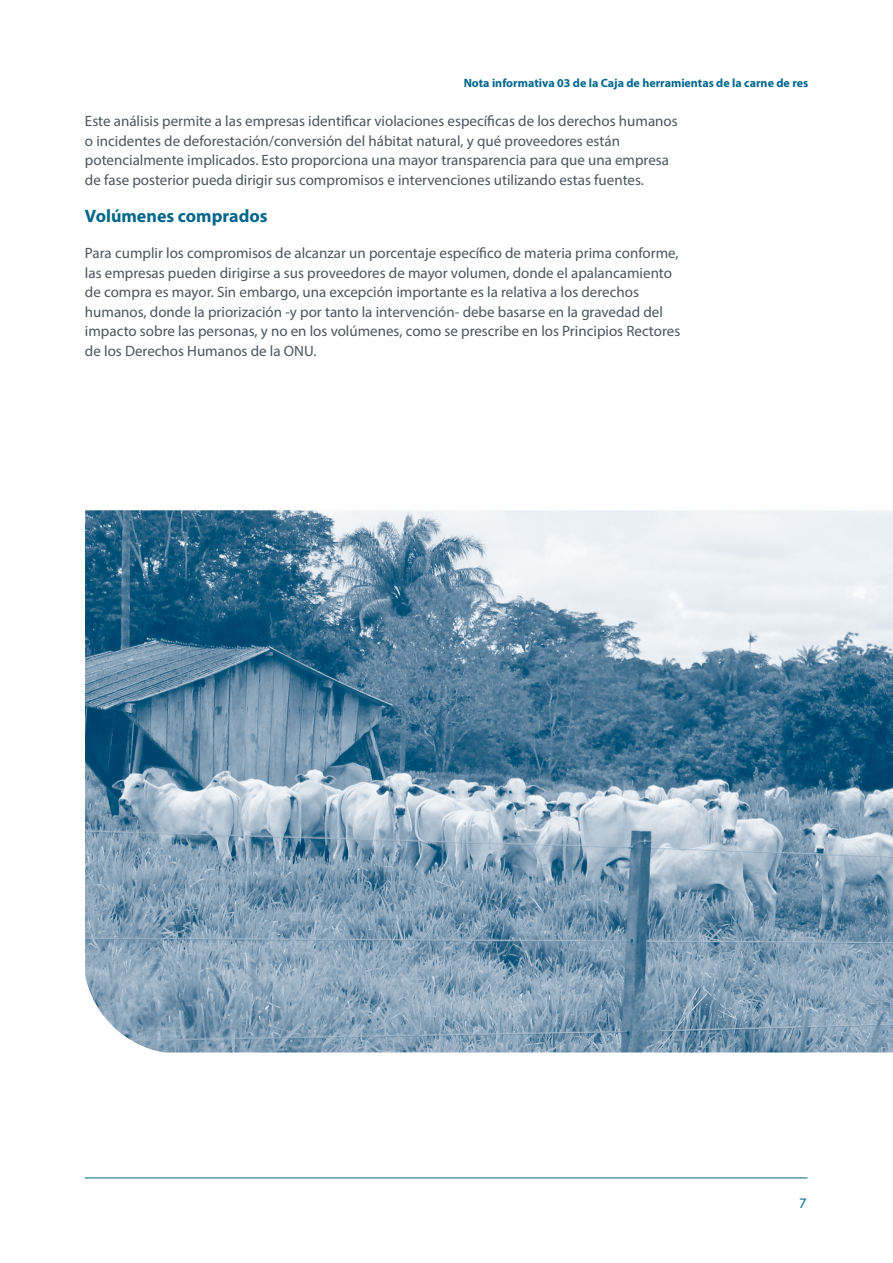
<style>
.page{position:relative;width:893px;height:1263px;background:#fff}
.page>*{position:absolute;margin:0;border:0;box-sizing:border-box;transform-origin:0 0}
.t1{font:700 18px "Myriad Pro";color:#02678b}
.t2{font:15px/19.5px "Myriad Pro";color:#4b555e}
.t3{font:13.5px "Europa";color:#02678b}
.t4{font:700 12px "Myriad Pro";color:#02678b}
</style>
<div class="page">
<hr style="left:85px;top:1177px;width:722px;height:1px;background:#02678b">
<img style="left:85px;top:510px;width:808px;height:542px">
<p class="t4" style="left:464px;top:76px;width:346px">Nota informativa 03 de la Caja de herramientas de la carne de res</p>
<p class="t2" style="left:85px;top:111px;width:594px">Este análisis permite a las empresas identificar violaciones específicas de los derechos humanos o incidentes de deforestación/conversión del hábitat natural, y qué proveedores están potencialmente implicados. Esto proporciona una mayor transparencia para que una empresa de fase posterior pueda dirigir sus compromisos e intervenciones utilizando estas fuentes.</p>
<p class="t1" style="left:85px;top:204px;width:184px">Volúmenes comprados</p>
<p class="t2" style="left:85px;top:243px;width:597px">Para cumplir los compromisos de alcanzar un porcentaje específico de materia prima conforme, las empresas pueden dirigirse a sus proveedores de mayor volumen, donde el apalancamiento de compra es mayor. Sin embargo, una excepción importante es la relativa a los derechos humanos, donde la priorización -y por tanto la intervención- debe basarse en la gravedad del impacto sobre las personas, y no en los volúmenes, como se prescribe en los Principios Rectores de los Derechos Humanos de la ONU.</p>
<p class="t3" style="left:800px;top:1195px;width:8px">7</p>
</div>
